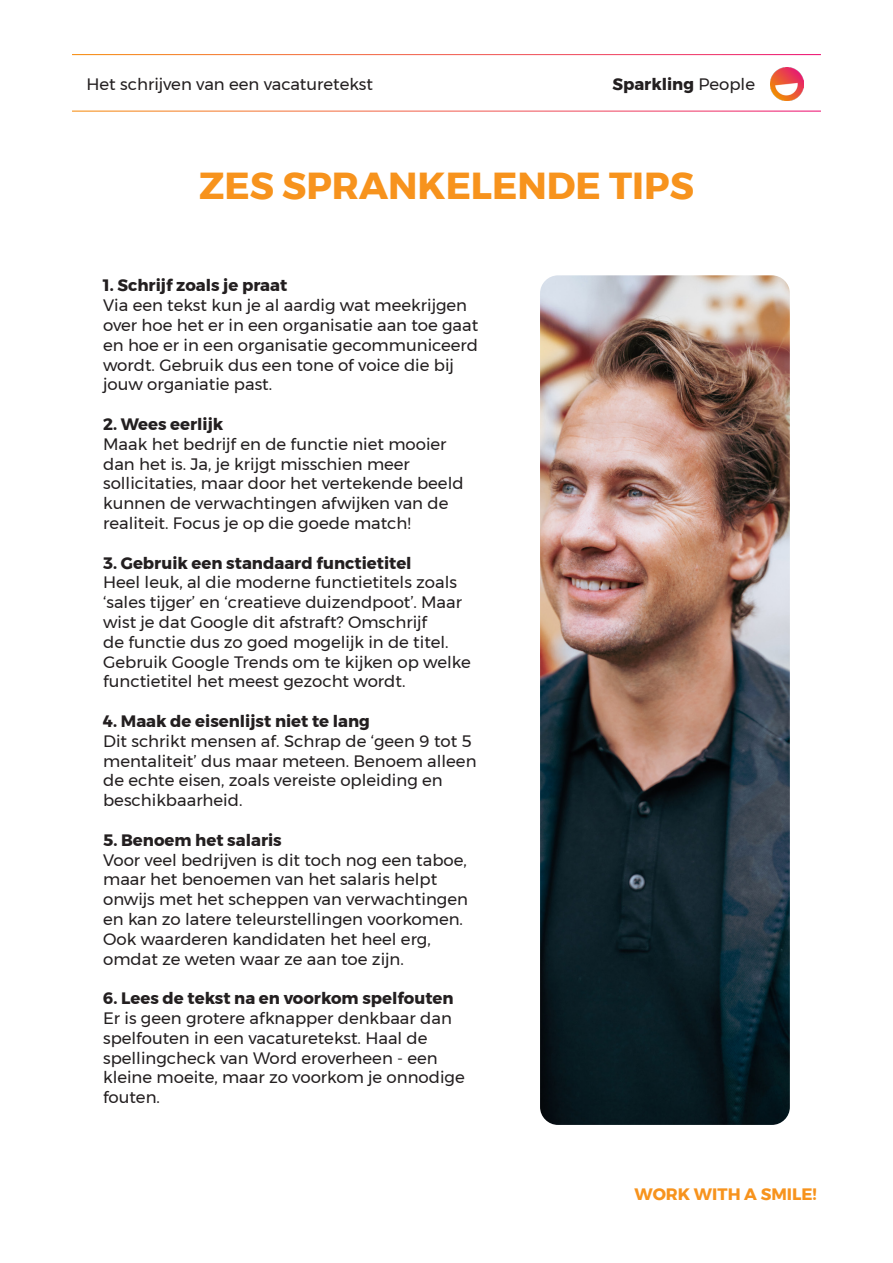
<style>
.page{position:relative;width:893px;height:1263px;background:#fff}
.page>*{position:absolute;margin:0;border:0;box-sizing:border-box;transform-origin:0 0}
.t1{font:700 37.5px "Montserrat";color:#f7931d}
.t2{font:16.5px/19.8px "Montserrat";color:#231f20}
.t3{font:700 16.5px "Montserrat";color:#231f20}
.t4{font:700 16.5px "Montserrat";color:#f7931d}
.s1{font-weight:400}
</style>
<div class="page">
<img style="left:771px;top:68px;width:32px;height:32px">
<img style="left:540px;top:275px;width:250px;height:850px">
<p class="t2" style="left:87px;top:74px;width:288px">Het schrijven van een vacaturetekst</p>
<p class="t3" style="left:612px;top:71px;width:144px">Sparkling <span class="s1">People</span></p>
<p class="t1" style="left:199px;top:155px;width:496px">ZES SPRANKELENDE TIPS</p>
<p class="t3" style="left:103px;top:272px;width:186px">1. Schrijf zoals je praat</p>
<p class="t2" style="left:103px;top:295px;width:377px">Via een tekst kun je al aardig wat meekrijgen over hoe het er in een organisatie aan toe gaat en hoe er in een organisatie gecommuniceerd wordt. Gebruik dus een tone of voice die bij jouw organiatie past.</p>
<p class="t3" style="left:103px;top:411px;width:122px">2. Wees eerlijk</p>
<p class="t2" style="left:103px;top:434px;width:362px">Maak het bedrijf en de functie niet mooier dan het is. Ja, je krijgt misschien meer sollicitaties, maar door het vertekende beeld kunnen de verwachtingen afwijken van de realiteit. Focus je op die goede match!</p>
<p class="t3" style="left:103px;top:549px;width:310px">3. Gebruik een standaard functietitel</p>
<p class="t2" style="left:103px;top:572px;width:369px">Heel leuk, al die moderne functietitels zoals ‘sales tijger’ en ‘creatieve duizendpoot’. Maar wist je dat Google dit afstraft? Omschrijf<br>de functie dus zo goed mogelijk in de titel.<br>Gebruik Google Trends om te kijken op welke functietitel het meest gezocht wordt.</p>
<p class="t3" style="left:103px;top:708px;width:268px">4. Maak de eisenlijst niet te lang</p>
<p class="t2" style="left:103px;top:731px;width:375px">Dit schrikt mensen af. Schrap de ‘geen 9 tot 5 mentaliteit’ dus maar meteen. Benoem alleen de echte eisen, zoals vereiste opleiding en beschikbaarheid.</p>
<p class="t3" style="left:103px;top:827px;width:180px">5. Benoem het salaris</p>
<p class="t2" style="left:103px;top:850px;width:366px">Voor veel bedrijven is dit toch nog een taboe, maar het benoemen van het salaris helpt onwijs met het scheppen van verwachtingen en kan zo latere teleurstellingen voorkomen.<br>Ook waarderen kandidaten het heel erg, omdat ze weten waar ze aan toe zijn.</p>
<p class="t3" style="left:103px;top:985px;width:352px">6. Lees de tekst na en voorkom spelfouten</p>
<p class="t2" style="left:103px;top:1008px;width:363px">Er is geen grotere afknapper denkbaar dan spelfouten in een vacaturetekst. Haal de spellingcheck van Word eroverheen - een kleine moeite, maar zo voorkom je onnodige fouten.</p>
<p class="t4" style="left:634px;top:1181px;width:184px">WORK WITH A SMILE!</p>
</div>
